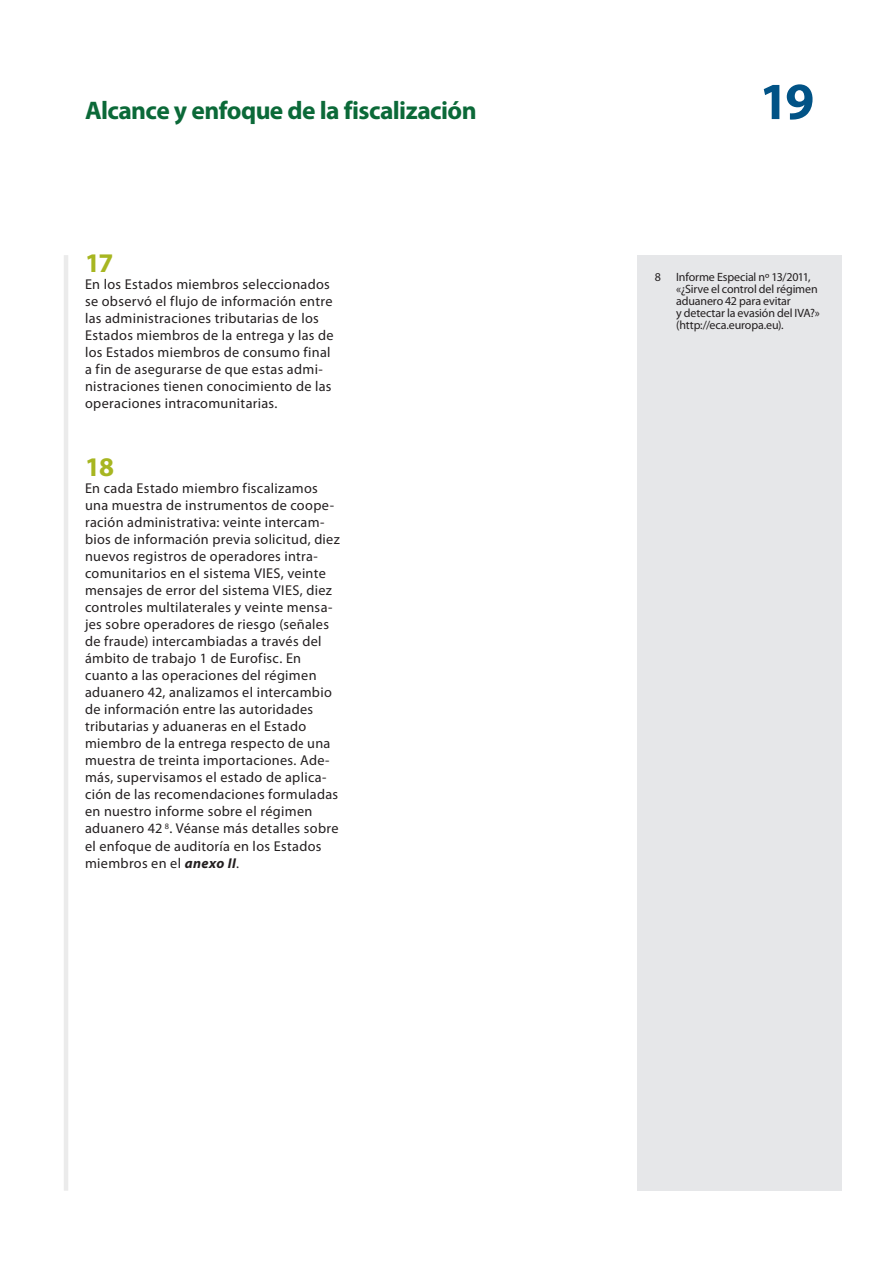
<style>
.page{position:relative;width:893px;height:1263px;background:#fff}
.page>*{position:absolute;margin:0;border:0;box-sizing:border-box;transform-origin:0 0}
.t1{font:700 52.5px "Myriad Pro";color:#015386}
.E_05_-_CHAP__1__TEXT{font:700 27px "Myriad Pro";color:#a7b621}
.t2{font:700 25.5px "Myriad Pro";letter-spacing:-.025em;color:#0b6938}
.E_05_-_CHAP__1__TEXT-2{font:14.25px/17px "Myriad Pro";letter-spacing:.02em;color:#231f20}
.E_08_-_CHAP__FOOTNOT{font:12px/12px "Myriad Pro";letter-spacing:-.01em;color:#231f20}
.s1{font-weight:700;font-style:italic}
</style>
<div class="page">
<hr style="left:64px;top:255px;width:4px;height:936px;background:#ebebeb">
<div style="left:638px;top:255px;width:204px;height:936px;background:#e6e7e9"></div>
<h3 class="t2" style="left:85px;top:94px;width:393px">Alcance y enfoque de la fiscalización</h3>
<p class="E_05_-_CHAP__1__TEXT" style="left:85px;top:245px;width:30px">17</p>
<p class="E_05_-_CHAP__1__TEXT-2" style="left:85px;top:276px;width:250px">En los Estados miembros seleccionados se observó el flujo de información entre las administraciones tributarias de los Estados miembros de la entrega y las de los Estados miembros de consumo final a fin de asegurarse de que estas admi&shy;nistraciones tienen conocimiento de las operaciones intracomunitarias.</p>
<p class="E_05_-_CHAP__1__TEXT" style="left:85px;top:450px;width:31px">18</p>
<p class="E_05_-_CHAP__1__TEXT-2" style="left:85px;top:480px;width:256px">En cada Estado miembro fiscalizamos una muestra de instrumentos de coope&shy;ración administrativa: veinte intercam&shy;bios de información previa solicitud, diez nuevos registros de operadores intra&shy;comunitarios en el sistema VIES, veinte mensajes de error del sistema VIES, diez controles multilaterales y veinte mensa&shy;jes sobre operadores de riesgo (señales de fraude) intercambiadas a través del ámbito de trabajo 1 de Eurofisc. En cuanto a las operaciones del régimen aduanero 42, analizamos el intercambio de información entre las autoridades tributarias y aduaneras en el Estado miembro de la entrega respecto de una muestra de treinta importaciones. Ade&shy;más, supervisamos el estado de aplica&shy;ción de las recomendaciones formuladas en nuestro informe sobre el régimen aduanero 42 <sup>8</sup>. Véanse más detalles sobre el enfoque de auditoría en los Estados miembros en el <span class="s1">anexo II</span>.</p>
<h1 class="t1" style="left:759px;top:67px;width:57px">19</h1>
<p class="E_08_-_CHAP__FOOTNOT" style="left:655px;top:271px;width:8px">8</p>
<p class="E_08_-_CHAP__FOOTNOT" style="left:676px;top:271px;width:145px">Informe Especial nº 13/2011, «¿Sirve el control del régimen aduanero 42 para evitar<br>y detectar la evasión del IVA?» (http://eca.europa.eu).</p>
</div>
